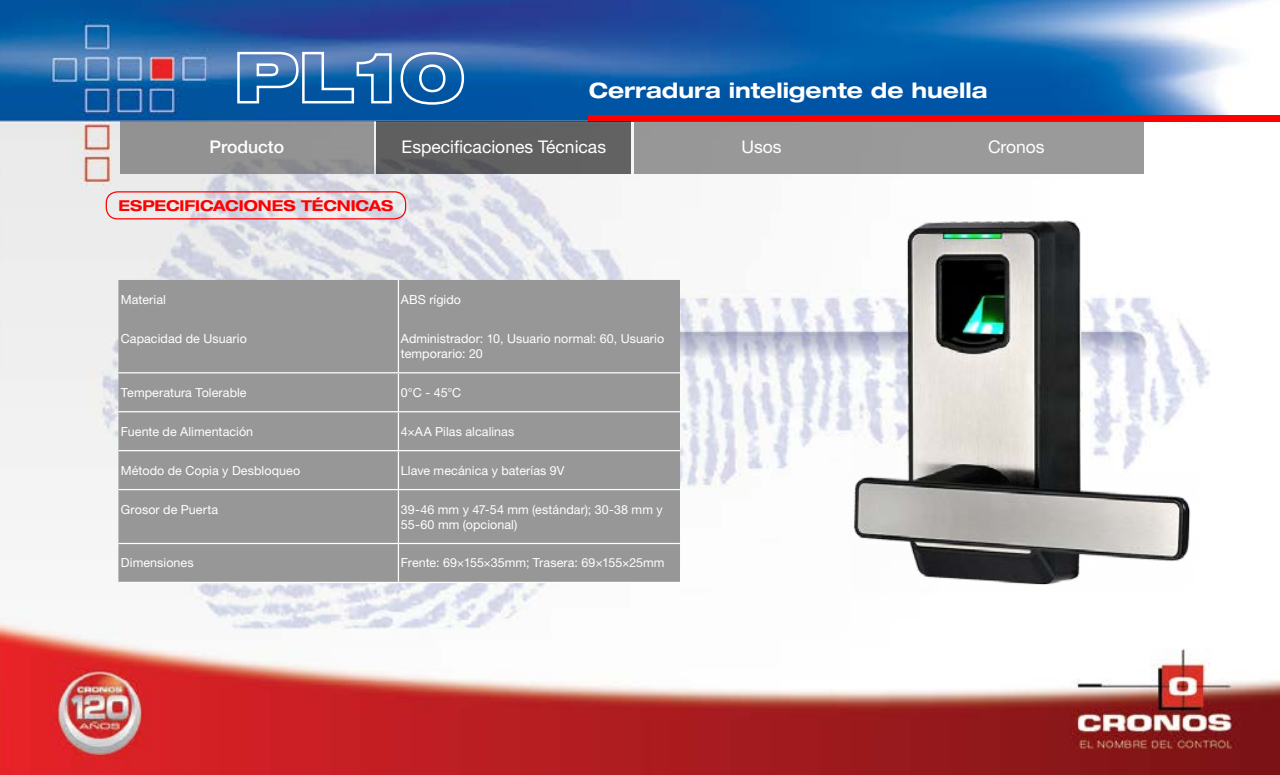
<style>
.page{position:relative;width:1280px;height:775px;background:#fff}
.page>*{position:absolute;margin:0;border:0;box-sizing:border-box;transform-origin:0 0}
.t1{font:700 expanded 21.25px "Helvetica Neue LT Std";color:#fff}
.t2{font:17.5px "Helvetica Neue LT Std";color:#fff}
.t3{font:500 17.5px "Helvetica Neue LT Std";color:#fff}
.t4{font:700 expanded 15px "Helvetica Neue LT Std";letter-spacing:-.005em;color:#f00}
.t5{font:12.5px/15px "Helvetica Neue LT Std";letter-spacing:.005em;color:#fff}
</style>
<div class="page">
<img style="left:0;top:0;width:1280px;height:775px">
<svg style="left:236px;top:51px;width:157px;height:54px;background:#4a82ba"></svg>
<svg style="left:399px;top:51px;width:64px;height:55px;background:#417eb8"></svg>
<div style="left:589px;top:115px;width:691px;height:6px;background:#f00"></div>
<img style="left:820px;top:216px;width:388px;height:382px">
<div style="left:377px;top:121px;width:254px;height:53px;background:#606060"></div>
<div style="left:634px;top:121px;width:255px;height:53px;background:#989898"></div>
<div style="left:889px;top:121px;width:255px;height:53px;background:#9a9a9a"></div>
<div style="left:120px;top:121px;width:254px;height:53px;background:#929292"></div>
<div style="left:106px;top:191px;width:300px;height:28px;border:1px solid #f00;border-radius:11px"></div>
<div style="left:118px;top:280px;width:562px;height:302px;background:#979797"></div>
<hr style="left:398px;top:280px;width:1px;height:39px;background:#fff">
<hr style="left:398px;top:319px;width:1px;height:53px;background:#fff">
<hr style="left:118px;top:372px;width:280px;height:1px;background:#fff">
<hr style="left:398px;top:372px;width:282px;height:1px;background:#fff">
<hr style="left:398px;top:373px;width:1px;height:38px;background:#fff">
<hr style="left:118px;top:411px;width:280px;height:1px;background:#fff">
<hr style="left:398px;top:411px;width:282px;height:1px;background:#fff">
<hr style="left:398px;top:412px;width:1px;height:38px;background:#fff">
<hr style="left:118px;top:450px;width:280px;height:1px;background:#fff">
<hr style="left:398px;top:450px;width:282px;height:1px;background:#fff">
<hr style="left:398px;top:451px;width:1px;height:38px;background:#fff">
<hr style="left:118px;top:489px;width:280px;height:1px;background:#fff">
<hr style="left:398px;top:489px;width:282px;height:1px;background:#fff">
<hr style="left:398px;top:490px;width:1px;height:53px;background:#fff">
<hr style="left:118px;top:543px;width:280px;height:1px;background:#fff">
<hr style="left:398px;top:543px;width:282px;height:1px;background:#fff">
<hr style="left:398px;top:544px;width:1px;height:38px;background:#fff">
<hr style="left:118px;top:582px;width:280px;height:1px;background:#fff">
<hr style="left:398px;top:582px;width:282px;height:1px;background:#fff">
<h1 class="t1" style="left:589px;top:77px;width:386px">Cerradura inteligente de huella￼￼￼￼￼￼￼￼￼￼￼￼￼</h1>
<h2 class="t3" style="left:210px;top:136px;width:76px">Producto</h2>
<h2 class="t2" style="left:402px;top:136px;width:206px">Especificaciones Técnicas</h2>
<h2 class="t2" style="left:742px;top:136px;width:42px">Usos</h2>
<h2 class="t2" style="left:988px;top:136px;width:58px">Cronos</h2>
<p class="t4" style="left:118px;top:196px;width:277px">ESPECIFICACIONES TÉCNICAS</p>
<p class="t5" style="left:121px;top:292px;width:47px">Material</p>
<p class="t5" style="left:401px;top:292px;width:62px">ABS rígido</p>
<p class="t5" style="left:121px;top:331px;width:127px">Capacidad de Usuario</p>
<p class="t5" style="left:401px;top:331px;width:265px">Administrador: 10, Usuario normal: 60, Usuario temporario: 20</p>
<p class="t5" style="left:121px;top:385px;width:127px">Temperatura Tolerable</p>
<p class="t5" style="left:401px;top:385px;width:62px">0°C - 45°C</p>
<p class="t5" style="left:121px;top:424px;width:134px">Fuente de Alimentación</p>
<p class="t5" style="left:401px;top:424px;width:115px">4×AA Pilas alcalinas</p>
<p class="t5" style="left:121px;top:462px;width:181px">Método de Copia y Desbloqueo</p>
<p class="t5" style="left:401px;top:462px;width:165px">Llave mecánica y baterías 9V</p>
<p class="t5" style="left:121px;top:501px;width:99px">Grosor de Puerta</p>
<p class="t5" style="left:401px;top:501px;width:263px">39-46 mm y 47-54 mm (estándar); 30-38 mm y<br>55-60 mm (opcional)</p>
<p class="t5" style="left:121px;top:555px;width:74px">Dimensiones</p>
<p class="t5" style="left:401px;top:555px;width:265px">Frente: 69×155×35mm; Trasera: 69×155×25mm</p>
</div>
